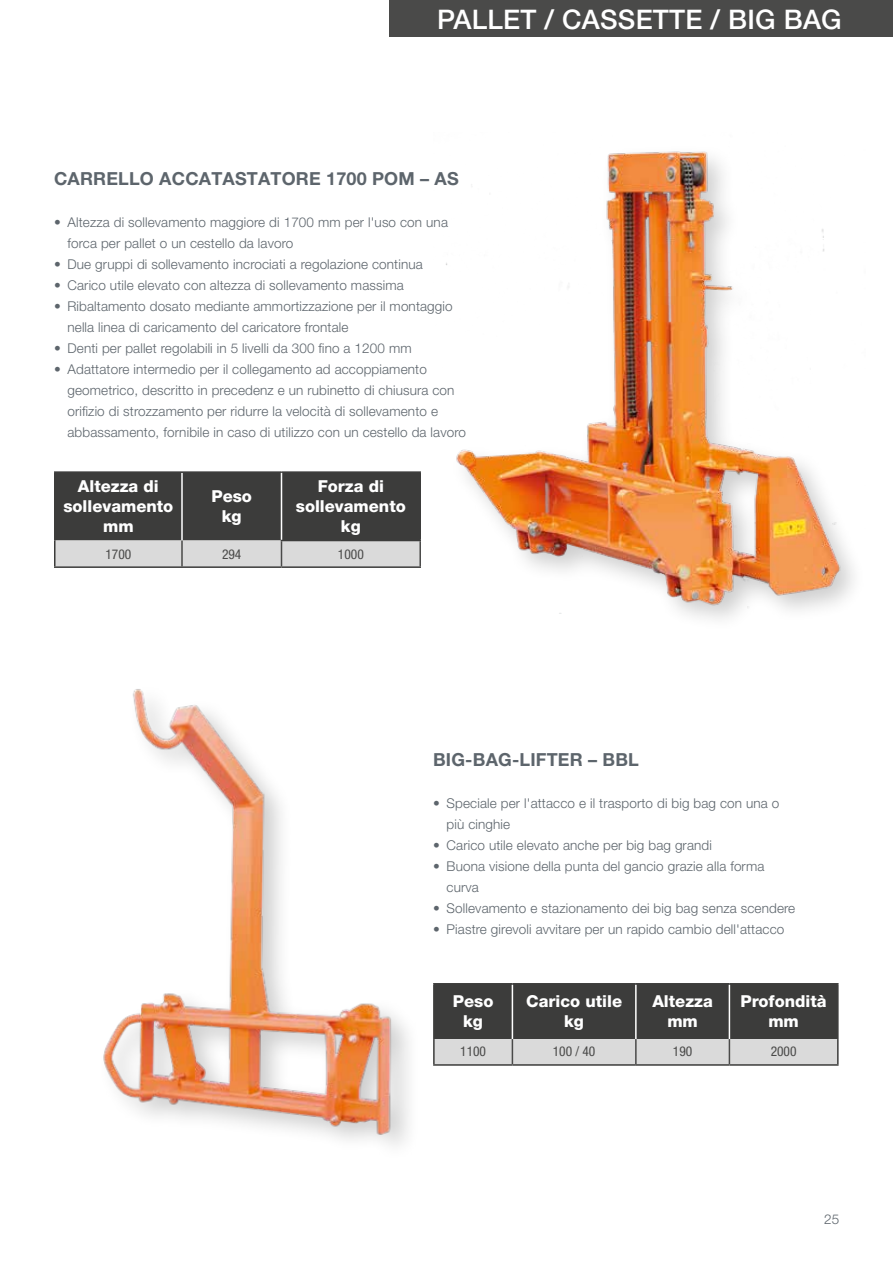
<style>
.page{position:relative;width:893px;height:1263px;background:#fff}
.page>*{position:absolute;margin:0;border:0;box-sizing:border-box;transform-origin:0 0}
.t1{font:500 27px "Helvetica Neue LT Pro";letter-spacing:.01em;color:#fff}
.t2{font:700 18px "Helvetica Neue LT Pro";letter-spacing:.01em;color:#5d656c}
.t3{font:800 16.5px/19.8px "Helvetica Neue LT Pro";color:#fff;text-align:center}
.t4{font:300 13.5px/21px "Helvetica Neue LT Pro";letter-spacing:.01em;color:#5d656c}
.t5{font:condensed 13.5px "Helvetica Neue LT Pro";color:#4a4a49}
</style>
<div class="page">
<img style="left:446px;top:151px;width:408px;height:462px">
<img style="left:103px;top:689px;width:306px;height:456px">
<div style="left:390px;top:0;width:503px;height:36px;background:#4a4a49"></div>
<svg style="left:435px;top:984px;width:402px;height:80px;background:#6e6e6d"></svg>
<hr style="left:433px;top:983px;width:79px;height:1px;background:#3c3c3b">
<hr style="left:433px;top:984px;width:2px;height:55px;background:#3c3c3b">
<hr style="left:512px;top:983px;width:124px;height:1px;background:#3c3c3b">
<hr style="left:636px;top:983px;width:93px;height:1px;background:#3c3c3b">
<hr style="left:729px;top:983px;width:110px;height:1px;background:#3c3c3b">
<hr style="left:433px;top:1039px;width:2px;height:25px;background:#3c3c3b">
<hr style="left:837px;top:1039px;width:2px;height:25px;background:#3c3c3b">
<hr style="left:433px;top:1064px;width:79px;height:2px;background:#3c3c3b">
<hr style="left:512px;top:1064px;width:124px;height:2px;background:#3c3c3b">
<hr style="left:636px;top:1064px;width:93px;height:2px;background:#3c3c3b">
<hr style="left:729px;top:1064px;width:110px;height:2px;background:#3c3c3b">
<hr style="left:837px;top:984px;width:2px;height:55px;background:#3c3c3b">
<svg style="left:56px;top:473px;width:363px;height:93px;background:#676767"></svg>
<hr style="left:419px;top:541px;width:2px;height:25px;background:#4a4a49">
<hr style="left:54px;top:471px;width:128px;height:2px;background:#3c3c3b">
<hr style="left:54px;top:473px;width:2px;height:67px;background:#3c3c3b">
<hr style="left:182px;top:471px;width:99px;height:2px;background:#3c3c3b">
<hr style="left:54px;top:540px;width:2px;height:26px;background:#3c3c3b">
<hr style="left:54px;top:566px;width:128px;height:2px;background:#3c3c3b">
<hr style="left:182px;top:566px;width:99px;height:2px;background:#3c3c3b">
<hr style="left:281px;top:566px;width:140px;height:2px;background:#3c3c3b">
<hr style="left:281px;top:471px;width:140px;height:2px;background:#3c3c3b">
<hr style="left:419px;top:473px;width:2px;height:67px;background:#3c3c3b">
<hr style="left:281px;top:540px;width:140px;height:1px;background:#3c3c3b">
<hr style="left:281px;top:473px;width:1px;height:67px;background:#fff">
<h1 class="t1" style="left:437px;top:3px;width:406px">PALLET / CASSETTE / BIG BAG</h1>
<h2 class="t2" style="left:54px;top:168px;width:406px">CARRELLO ACCATASTATORE 1700 POM – AS</h2>
<p class="t4" style="left:68px;top:211px;width:382px;text-indent:-14px">• Altezza di sollevamento maggiore di 1700 mm per l'uso con una forca per pallet o un cestello da lavoro</p>
<p class="t4" style="left:54px;top:253px;width:370px">• Due gruppi di sollevamento incrociati a regolazione continua</p>
<p class="t4" style="left:54px;top:274px;width:351px">• Carico utile elevato con altezza di sollevamento massima</p>
<p class="t4" style="left:68px;top:295px;width:387px;text-indent:-14px">• Ribaltamento dosato mediante ammortizzazione per il montaggio nella linea di caricamento del caricatore frontale</p>
<p class="t4" style="left:54px;top:338px;width:359px">• Denti per pallet regolabili in 5 livelli da 300 fino a 1200 mm</p>
<p class="t4" style="left:68px;top:359px;width:400px;text-indent:-14px">• Adattatore intermedio per il collegamento ad accoppiamento geometrico, descritto in precedenz e un rubinetto di chiusura con orifizio di strozzamento per ridurre la velocità di sollevamento e abbassamento, fornibile in caso di utilizzo con un cestello da lavoro</p>
<p class="t3" style="left:63px;top:477px;width:112px">Altezza di sollevamento mm</p>
<p class="t3" style="left:211px;top:486px;width:42px">Peso kg</p>
<p class="t3" style="left:296px;top:477px;width:112px">Forza di sollevamento kg</p>
<p class="t5" style="left:105px;top:546px;width:27px">1700</p>
<p class="t5" style="left:222px;top:546px;width:21px">294</p>
<p class="t5" style="left:338px;top:546px;width:27px">1000</p>
<h2 class="t2" style="left:433px;top:748px;width:207px">BIG-BAG-LIFTER – BBL</h2>
<p class="t4" style="left:447px;top:792px;width:334px;text-indent:-14px">• Speciale per l'attacco e il trasporto di big bag con una o più cinghie</p>
<p class="t4" style="left:433px;top:834px;width:280px">• Carico utile elevato anche per big bag grandi</p>
<p class="t4" style="left:447px;top:855px;width:319px;text-indent:-14px">• Buona visione della punta del gancio grazie alla forma curva</p>
<p class="t4" style="left:433px;top:897px;width:364px">• Sollevamento e stazionamento dei big bag senza scendere</p>
<p class="t4" style="left:433px;top:918px;width:353px">• Piastre girevoli avvitare per un rapido cambio dell'attacco</p>
<p class="t3" style="left:453px;top:991px;width:42px">Peso kg</p>
<p class="t3" style="left:526px;top:991px;width:97px">Carico utile kg</p>
<p class="t3" style="left:652px;top:991px;width:62px">Altezza mm</p>
<p class="t3" style="left:740px;top:991px;width:88px">Profondità mm</p>
<p class="t5" style="left:460px;top:1044px;width:27px">1100</p>
<p class="t5" style="left:553px;top:1044px;width:44px">100 / 40</p>
<p class="t5" style="left:673px;top:1044px;width:21px">190</p>
<p class="t5" style="left:771px;top:1044px;width:27px">2000</p>
<p class="t4" style="left:824px;top:1208px;width:17px">25</p>
</div>
